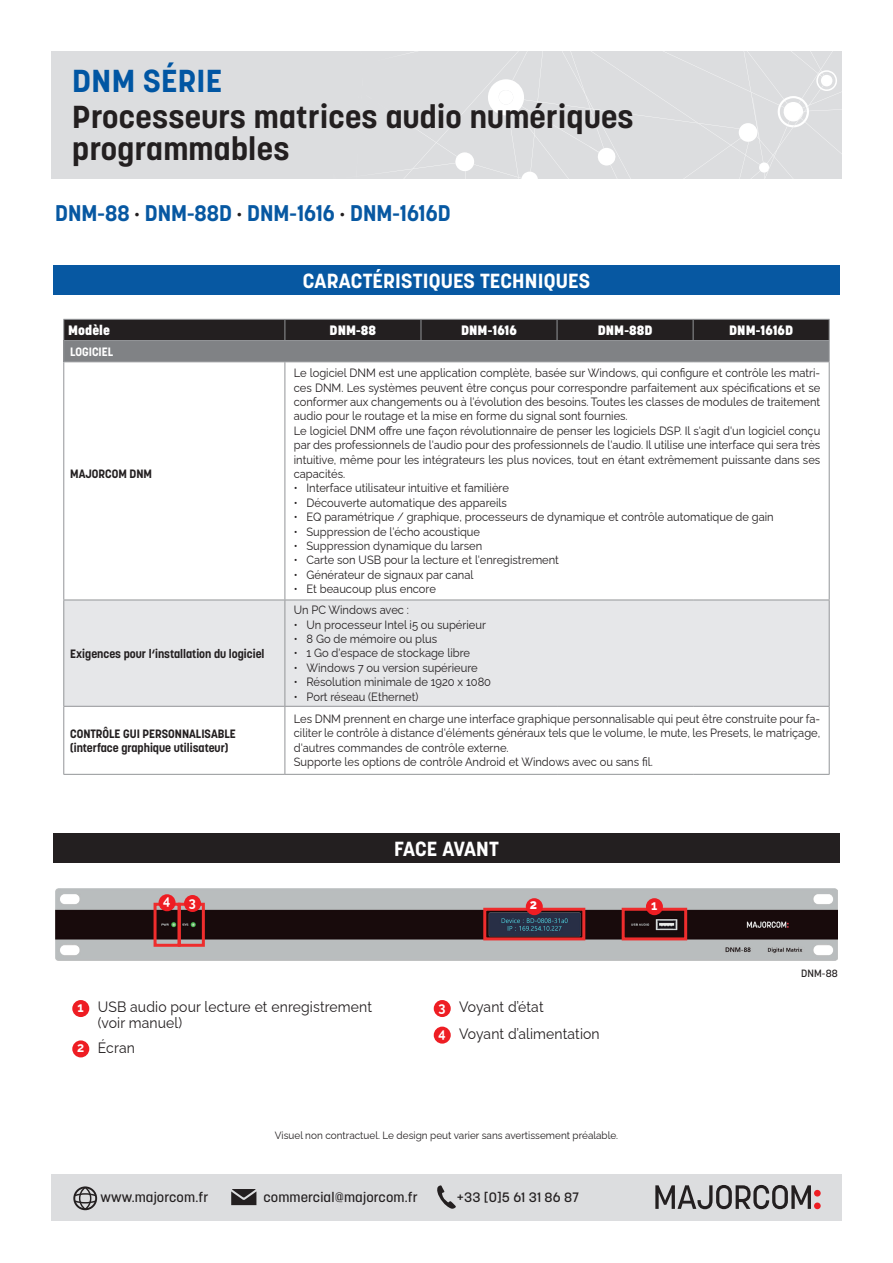
<style>
.page{position:relative;width:893px;height:1263px;background:#fff}
.page>*{position:absolute;margin:0;border:0;box-sizing:border-box;transform-origin:0 0}
.t1{font:700 31.5px/31.5px "Korolev";letter-spacing:.01em;color:#231f20;scale:1.05 1}
.t2{font:700 31.5px "Korolev";letter-spacing:.01em;color:#0156a3;scale:1.05 1}
.t3{font:700 22.5px "Korolev";color:#0758a2}
.t4{font:700 20.25px "Korolev";letter-spacing:.01em;color:#fff;scale:1.05 1}
.t5{font:15px/16.5px "Raleway";letter-spacing:.01em;color:#231f20;scale:.93 1}
.t6{font:500 13.5px "Korolev";letter-spacing:.01em;color:#231f20;scale:1.05 1}
.t7{font:800 13.5px "Korolev";letter-spacing:.005em;color:#fff;scale:1.05 1}
.t8{font:700 13.5px "Raleway";color:#fff;scale:.93 1}
.t9{font:800 13.5px "Raleway";color:#fff;scale:.93 1}
.t10{font:12px/14.4px "Raleway";color:#231f20;scale:.93 1}
.t11{font:700 12px/14.4px "Korolev";color:#231f20}
.t12{font:700 12px "Korolev";color:#fff}
.t13{font:10.5px "Raleway";color:#231f20;scale:.95 1}
.t14{font:500 10.5px "Korolev";color:#231f20}
.s1{color:#231f20}
</style>
<div class="page">
<div style="left:51px;top:1174px;width:791px;height:46px;background:#dcdddf"></div>
<svg style="left:655px;top:1185px;width:166px;height:24px"></svg>
<svg style="left:73px;top:1186px;width:24px;height:24px"></svg>
<svg style="left:231px;top:1189px;width:25px;height:16px"></svg>
<svg style="left:437px;top:1185px;width:19px;height:24px"></svg>
<svg style="left:64px;top:362px;width:765px;height:412px"></svg>
<div style="left:64px;top:601px;width:765px;height:105px;background:#e6e7e9"></div>
<hr style="left:63px;top:362px;width:1px;height:238px;background:#939598">
<hr style="left:63px;top:600px;width:222px;height:1px;background:#939598">
<hr style="left:63px;top:600px;width:1px;height:106px;background:#939598">
<hr style="left:63px;top:707px;width:1px;height:67px;background:#939598">
<svg style="left:63px;top:319px;width:767px;height:42px;background:#535254"></svg>
<hr style="left:63px;top:361px;width:222px;height:1px;background:#939598">
<hr style="left:285px;top:340px;width:136px;height:1px;background:#939598">
<hr style="left:421px;top:340px;width:136px;height:1px;background:#939598">
<hr style="left:557px;top:340px;width:136px;height:1px;background:#939598">
<hr style="left:693px;top:340px;width:137px;height:1px;background:#939598">
<hr style="left:63px;top:774px;width:222px;height:1px;background:#939598">
<hr style="left:285px;top:774px;width:136px;height:1px;background:#939598">
<hr style="left:421px;top:774px;width:136px;height:1px;background:#939598">
<hr style="left:557px;top:774px;width:136px;height:1px;background:#939598">
<hr style="left:693px;top:774px;width:137px;height:1px;background:#939598">
<hr style="left:285px;top:361px;width:136px;height:1px;background:#939598">
<hr style="left:285px;top:362px;width:1px;height:238px;background:#939598">
<hr style="left:421px;top:361px;width:136px;height:1px;background:#939598">
<hr style="left:557px;top:361px;width:136px;height:1px;background:#939598">
<hr style="left:693px;top:361px;width:137px;height:1px;background:#939598">
<hr style="left:829px;top:362px;width:1px;height:238px;background:#939598">
<hr style="left:285px;top:600px;width:136px;height:1px;background:#939598">
<hr style="left:285px;top:600px;width:1px;height:106px;background:#939598">
<hr style="left:421px;top:600px;width:136px;height:1px;background:#939598">
<hr style="left:557px;top:600px;width:136px;height:1px;background:#939598">
<hr style="left:693px;top:600px;width:137px;height:1px;background:#939598">
<hr style="left:829px;top:600px;width:1px;height:106px;background:#939598">
<hr style="left:63px;top:706px;width:222px;height:1px;background:#939598">
<hr style="left:285px;top:706px;width:136px;height:1px;background:#939598">
<hr style="left:285px;top:707px;width:1px;height:67px;background:#939598">
<hr style="left:421px;top:706px;width:136px;height:1px;background:#939598">
<hr style="left:557px;top:706px;width:136px;height:1px;background:#939598">
<hr style="left:693px;top:706px;width:137px;height:1px;background:#939598">
<hr style="left:829px;top:707px;width:1px;height:67px;background:#939598">
<div style="left:53px;top:265px;width:787px;height:30px;background:#0758a2"></div>
<div style="left:53px;top:833px;width:787px;height:30px;background:#231f20"></div>
<div style="left:434px;top:1026px;width:17px;height:17px;background:#ee1d23;border-radius:50%"></div>
<div style="left:72px;top:1000px;width:17px;height:17px;background:#ee1d23;border-radius:50%"></div>
<div style="left:72px;top:1040px;width:17px;height:17px;background:#ee1d23;border-radius:50%"></div>
<img style="left:55px;top:889px;width:783px;height:72px">
<div style="left:622px;top:908px;width:65px;height:32px;border:3px solid #ee2d2d"></div>
<div style="left:646px;top:898px;width:17px;height:17px;background:#ee1d23;border-radius:50%"></div>
<div style="left:178px;top:903px;width:27px;height:44px;border:3px solid #ee2d2d"></div>
<div style="left:184px;top:895px;width:17px;height:17px;background:#ee1d23;border-radius:50%"></div>
<div style="left:154px;top:903px;width:27px;height:44px;border:3px solid #ee2d2d"></div>
<div style="left:159px;top:894px;width:17px;height:17px;background:#ee1d23;border-radius:50%"></div>
<div style="left:51px;top:51px;width:791px;height:128px;background:#dcdddf"></div>
<svg style="left:400px;top:51px;width:442px;height:128px"></svg>
<div style="left:434px;top:1000px;width:17px;height:17px;background:#ee1d23;border-radius:50%"></div>
<div style="left:483px;top:908px;width:102px;height:32px;border:3px solid #ee2d2d"></div>
<div style="left:526px;top:898px;width:17px;height:17px;background:#ee1d23;border-radius:50%"></div>
<h1 class="t2" style="left:72px;top:61px;width:144px">DNM SÉRIE</h1>
<h1 class="t1" style="left:72px;top:101px;width:536px">Processeurs matrices audio numériques programmables</h1>
<h2 class="t3" style="left:55px;top:199px;width:397px">DNM-88 <span class="s1">·</span> DNM-88D <span class="s1">·</span> DNM-1616 <span class="s1">·</span> DNM-1616D</h2>
<h3 class="t4" style="left:303px;top:268px;width:275px">CARACTÉRISTIQUES TECHNIQUES</h3>
<p class="t7" style="left:68px;top:322px;width:42px">Modèle</p>
<p class="t7" style="left:330px;top:322px;width:46px">DNM-88</p>
<p class="t7" style="left:461px;top:322px;width:55px">DNM-1616</p>
<p class="t7" style="left:598px;top:322px;width:54px">DNM-88D</p>
<p class="t7" style="left:729px;top:322px;width:63px">DNM-1616D</p>
<p class="t12" style="left:70px;top:344px;width:44px">LOGICIEL</p>
<p class="t11" style="left:70px;top:467px;width:83px">MAJORCOM DNM</p>
<p class="t11" style="left:70px;top:646px;width:196px">Exigences pour l‘installation du logiciel</p>
<p class="t11" style="left:70px;top:726px;width:167px">CONTRÔLE GUI PERSONNALISABLE (interface graphique utilisateur)</p>
<p class="t10" style="left:294px;top:364px;width:568px">Le logiciel DNM est une application complète, basée sur Windows, qui configure et contrôle les matri&shy;ces DNM. Les systèmes peuvent être conçus pour correspondre parfaitement aux spécifications et se conformer aux changements ou à l‘évolution des besoins. Toutes les classes de modules de traitement audio pour le routage et la mise en forme du signal sont fournies.<br>Le logiciel DNM offre une façon révolutionnaire de penser les logiciels DSP. Il s‘agit d‘un logiciel conçu par des professionnels de l‘audio pour des professionnels de l‘audio. Il utilise une interface qui sera très intuitive, même pour les intégrateurs les plus novices, tout en étant extrêmement puissante dans ses capacités.</p>
<p class="t10" style="left:294px;top:480px;width:233px">• Interface utilisateur intuitive et familière</p>
<p class="t10" style="left:294px;top:494px;width:231px">• Découverte automatique des appareils</p>
<p class="t10" style="left:294px;top:508px;width:518px">• EQ paramétrique / graphique, processeurs de dynamique et contrôle automatique de gain</p>
<p class="t10" style="left:294px;top:523px;width:202px">• Suppression de l‘écho acoustique</p>
<p class="t10" style="left:294px;top:537px;width:204px">• Suppression dynamique du larsen</p>
<p class="t10" style="left:294px;top:552px;width:287px">• Carte son USB pour la lecture et l‘enregistrement</p>
<p class="t10" style="left:294px;top:566px;width:195px">• Générateur de signaux par canal</p>
<p class="t10" style="left:294px;top:580px;width:154px">• Et beaucoup plus encore</p>
<p class="t10" style="left:294px;top:601px;width:125px">Un PC Windows avec :</p>
<p class="t10" style="left:294px;top:616px;width:208px">• Un processeur Intel i5 ou supérieur</p>
<p class="t10" style="left:294px;top:630px;width:156px">• 8 Go de mémoire ou plus</p>
<p class="t10" style="left:294px;top:645px;width:191px">• 1 Go d‘espace de stockage libre</p>
<p class="t10" style="left:294px;top:659px;width:199px">• Windows 7 ou version supérieure</p>
<p class="t10" style="left:294px;top:673px;width:214px">• Résolution minimale de 1920 x 1080</p>
<p class="t10" style="left:294px;top:688px;width:136px">• Port réseau (Ethernet)</p>
<p class="t10" style="left:294px;top:710px;width:568px">Les DNM prennent en charge une interface graphique personnalisable qui peut être construite pour fa&shy;ciliter le contrôle à distance d‘éléments généraux tels que le volume, le mute, les Presets, le matriçage, d‘autres commandes de contrôle externe.<br>Supporte les options de contrôle Android et Windows avec ou sans fil.</p>
<h3 class="t4" style="left:394px;top:836px;width:101px">FACE AVANT</h3>
<p class="t8" style="left:163px;top:893px;width:9px">4</p>
<p class="t8" style="left:189px;top:894px;width:9px">3</p>
<p class="t8" style="left:651px;top:897px;width:8px">1</p>
<p class="t9" style="left:530px;top:897px;width:9px">2</p>
<p class="t8" style="left:78px;top:999px;width:8px">1</p>
<p class="t8" style="left:77px;top:1040px;width:9px">2</p>
<p class="t5" style="left:98px;top:997px;width:296px">USB audio pour lecture et enregistrement (voir manuel)</p>
<p class="t5" style="left:98px;top:1038px;width:41px">Écran</p>
<p class="t8" style="left:439px;top:999px;width:9px">3</p>
<p class="t8" style="left:438px;top:1025px;width:9px">4</p>
<p class="t5" style="left:459px;top:991px;width:153px;line-height:27.3px">Voyant d’état<br>Voyant d’alimentation</p>
<p class="t13" style="left:275px;top:1127px;width:363px">Visuel non contractuel. Le design peut varier sans avertissement préalable.</p>
<p class="t6" style="left:100px;top:1188px;width:104px">www.majorcom.fr</p>
<p class="t6" style="left:263px;top:1188px;width:149px">commercial@majorcom.fr</p>
<p class="t6" style="left:457px;top:1188px;width:118px">+33 [0]5 61 31 86 87</p>
<p class="t14" style="left:801px;top:966px;width:38px">DNM-88</p>
</div>
